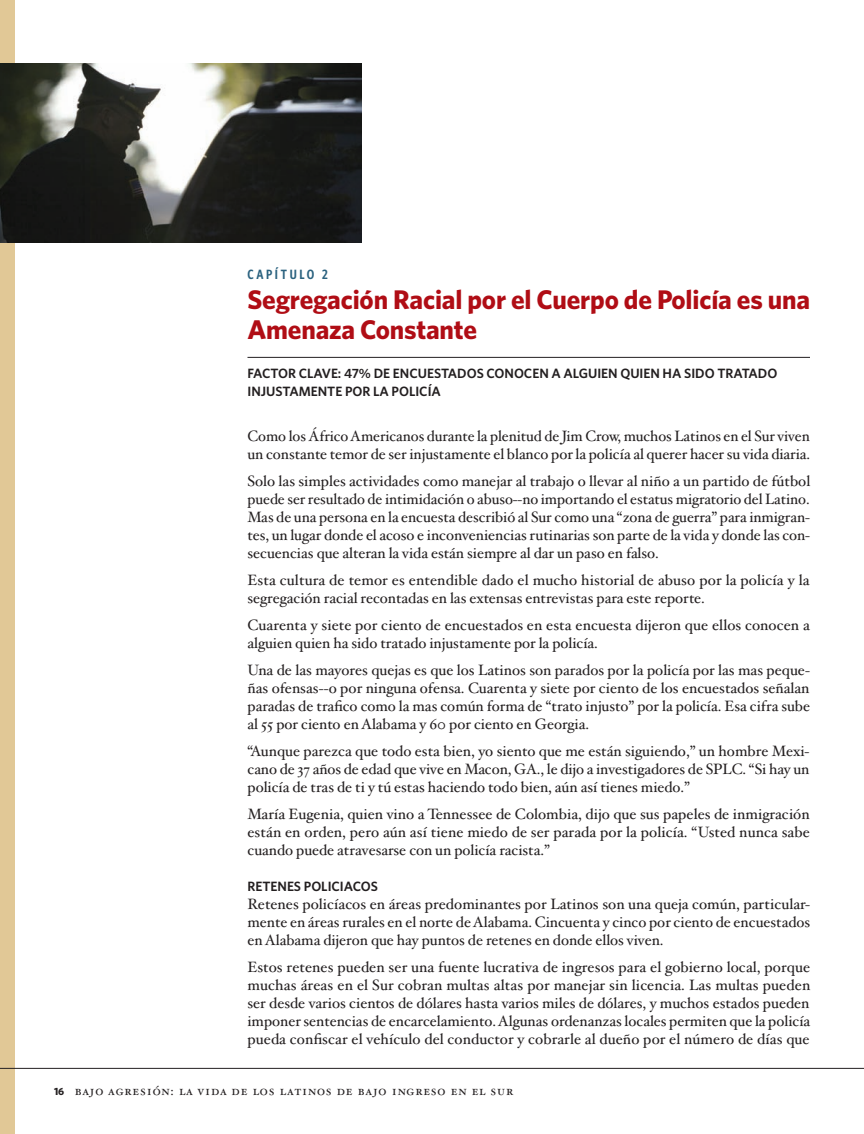
<style>
.page{position:relative;width:864px;height:1134px;background:#fff}
.page>*{position:absolute;margin:0;border:0;box-sizing:border-box;transform-origin:0 0}
.t1{font:700 27px/30px "Whitney";letter-spacing:-.005em;color:#b00d15}
.t2{font:15px/18px "Hoefler Text";color:#231f20;text-align:justify}
.t3{font:600 13.5px/18px "Whitney";color:#231f20}
.t4{font:13.5px "Hoefler Text Roman Small Caps";letter-spacing:.06em;color:#231f20}
.t5{font:600 13.5px "Whitney Condensed";letter-spacing:.2em;color:#2b627f}
.s1{font-family:"Whitney";font-weight:700;font-size:10.5px}
</style>
<div class="page">
<div style="left:0;top:0;width:15px;height:1134px;background:#e1c896"></div>
<hr style="left:0;top:1068px;width:864px;height:1px;background:#231f20">
<hr style="left:248px;top:357px;width:562px;height:1px;background:#231f20">
<img style="left:0;top:63px;width:362px;height:180px">
<p class="t5" style="left:248px;top:267px;width:82px">CAPÍTULO 2</p>
<h1 class="t1" style="left:248px;top:284px;width:564px">Segregación Racial por el Cuerpo de Policía es una<br>Amenaza Constante</h1>
<p class="t3" style="left:248px;top:364px;width:531px">FACTOR CLAVE: 47% DE ENCUESTADOS CONOCEN A ALGUIEN QUIEN HA SIDO TRATADO<br>INJUSTAMENTE POR LA POLICíA</p>
<p class="t2" style="left:248px;top:427px;width:564px">Como los Áfrico Americanos durante la plenitud de Jim Crow, muchos Latinos en el Sur viven un constante temor de ser injustamente el blanco por la policía al querer hacer su vida diaria.</p>
<p class="t2" style="left:248px;top:472px;width:564px">Solo las simples actividades como manejar al trabajo o llevar al niño a un partido de fútbol puede ser resultado de intimidación o abuso--no importando el estatus migratorio del Latino.<br>Mas de una persona en la encuesta describió al Sur como una “zona de guerra” para inmigran&shy;tes, un lugar donde el acoso e inconveniencias rutinarias son parte de la vida y donde las con&shy;secuencias que alteran la vida están siempre al dar un paso en falso.</p>
<p class="t2" style="left:248px;top:571px;width:564px">Esta cultura de temor es entendible dado el mucho historial de abuso por la policía y la segregación racial recontadas en las extensas entrevistas para este reporte.</p>
<p class="t2" style="left:248px;top:616px;width:564px">Cuarenta y siete por ciento de encuestados en esta encuesta dijeron que ellos conocen a alguien quien ha sido tratado injustamente por la policía.</p>
<p class="t2" style="left:248px;top:661px;width:564px">Una de las mayores quejas es que los Latinos son parados por la policía por las mas peque&shy;ñas ofensas--o por ninguna ofensa. Cuarenta y siete por ciento de los encuestados señalan paradas de trafico como la mas común forma de “trato injusto” por la policía. Esa cifra sube al 55 por ciento en Alabama y 60 por ciento en Georgia.</p>
<p class="t2" style="left:248px;top:742px;width:564px">“Aunque parezca que todo esta bien, yo siento que me están siguiendo,” un hombre Mexi&shy;cano de 37 años de edad que vive en Macon, GA., le dijo a investigadores de SPLC. “Si hay un policía de tras de ti y tú estas haciendo todo bien, aún así tienes miedo.”</p>
<p class="t2" style="left:247px;top:805px;width:564px">María Eugenia, quien vino a Tennessee de Colombia, dijo que sus papeles de inmigración están en orden, pero aún así tiene miedo de ser parada por la policía. “Usted nunca sabe cuando puede atravesarse con un policía racista.”</p>
<p class="t3" style="left:248px;top:877px;width:132px">RETENES POLICIACOS</p>
<p class="t2" style="left:248px;top:895px;width:564px">Retenes policíacos en áreas predominantes por Latinos son una queja común, particular&shy;mente en áreas rurales en el norte de Alabama. Cincuenta y cinco por ciento de encuestados en Alabama dijeron que hay puntos de retenes en donde ellos viven.</p>
<p class="t2" style="left:248px;top:958px;width:564px">Estos retenes pueden ser una fuente lucrativa de ingresos para el gobierno local, porque muchas áreas en el Sur cobran multas altas por manejar sin licencia. Las multas pueden ser desde varios cientos de dólares hasta varios miles de dólares, y muchos estados pueden imponer sentencias de encarcelamiento. Algunas ordenanzas locales permiten que la policía pueda confiscar el vehículo del conductor y cobrarle al dueño por el número de días que</p>
<p class="t4" style="left:54px;top:1082px;width:461px"><span class="s1">16</span> bajo agresión: la vida de los latinos de bajo ingreso en el sur</p>
</div>
